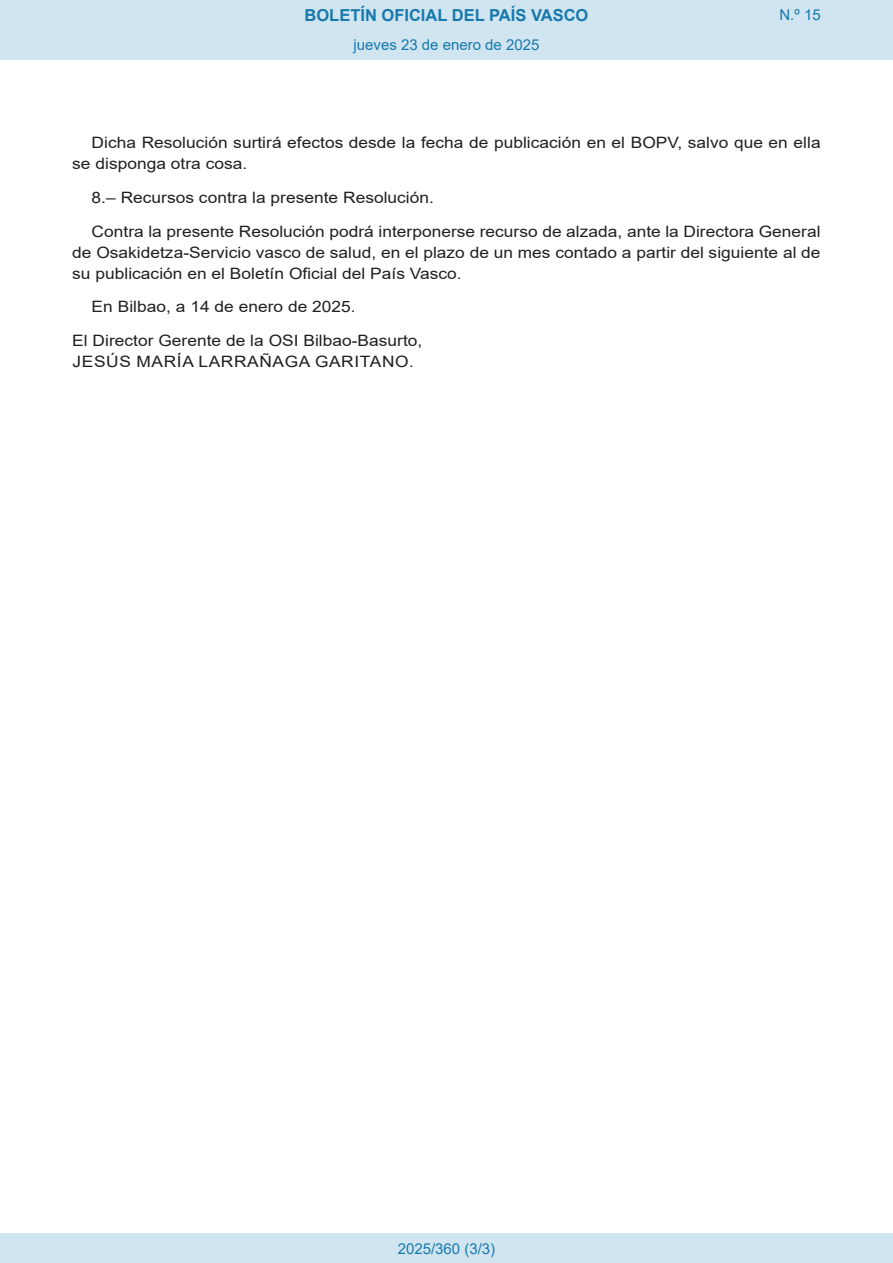
<style>
.page{position:relative;width:893px;height:1263px;background:#fff}
.page>*{position:absolute;margin:0;border:0;box-sizing:border-box;transform-origin:0 0}
.t1{font:700 16.5px "Arial";color:#1879ad}
.BOPVDetalle{font:15.6px/21px "Arial";color:#231f20;scale:1.11 1}
.BOPVFirmaPuesto{font:15.6px "Arial";color:#231f20;scale:1.11 1}
.BOPVFirmaNombre{font:15.6px "Arial";letter-spacing:.035em;color:#231f20;scale:1.11 1}
.BOPVFirmaLugFec{font:15.6px "Arial";color:#231f20;scale:1.11 1}
.Paginacion_Centro{font:15px "Arial";color:#1879ad}
</style>
<div class="page">
<div style="left:0;top:0;width:893px;height:60px;background:#d0e5f0"></div>
<div style="left:0;top:1233px;width:893px;height:30px;background:#d0e5f0"></div>
<p class="t1" style="left:305px;top:3px;width:285px">BOLETÍN OFICIAL DEL PAÍS VASCO</p>
<p class="Paginacion_Centro" style="left:353px;top:35px;width:187px">jueves 23 de enero de 2025</p>
<p class="Paginacion_Centro" style="left:779px;top:5px;width:43px">N.º 15</p>
<p class="BOPVDetalle" style="left:72px;top:132px;width:676px;text-indent:19px">Dicha Resolución surtirá efectos desde la fecha de publicación en el BOPV, salvo que en ella se disponga otra cosa.</p>
<p class="BOPVDetalle" style="left:92px;top:187px;width:310px">8.– Recursos contra la presente Resolución.</p>
<p class="BOPVDetalle" style="left:72px;top:221px;width:676px;text-align:justify;text-indent:19px">Contra la presente Resolución podrá interponerse recurso de alzada, ante la Directora General de Osakidetza-Servicio vasco de salud, en el plazo de un mes contado a partir del siguiente al de su publicación en el Boletín Oficial del País Vasco.</p>
<p class="BOPVFirmaLugFec" style="left:92px;top:296px;width:239px">En Bilbao, a 14 de enero de 2025.</p>
<p class="BOPVFirmaPuesto" style="left:72px;top:330px;width:317px">El Director Gerente de la OSI Bilbao-Basurto,</p>
<p class="BOPVFirmaNombre" style="left:73px;top:351px;width:309px">JESÚS MARÍA LARRAÑAGA GARITANO.</p>
<p class="Paginacion_Centro" style="left:398px;top:1238px;width:99px">2025/360 (3/3)</p>
</div>
